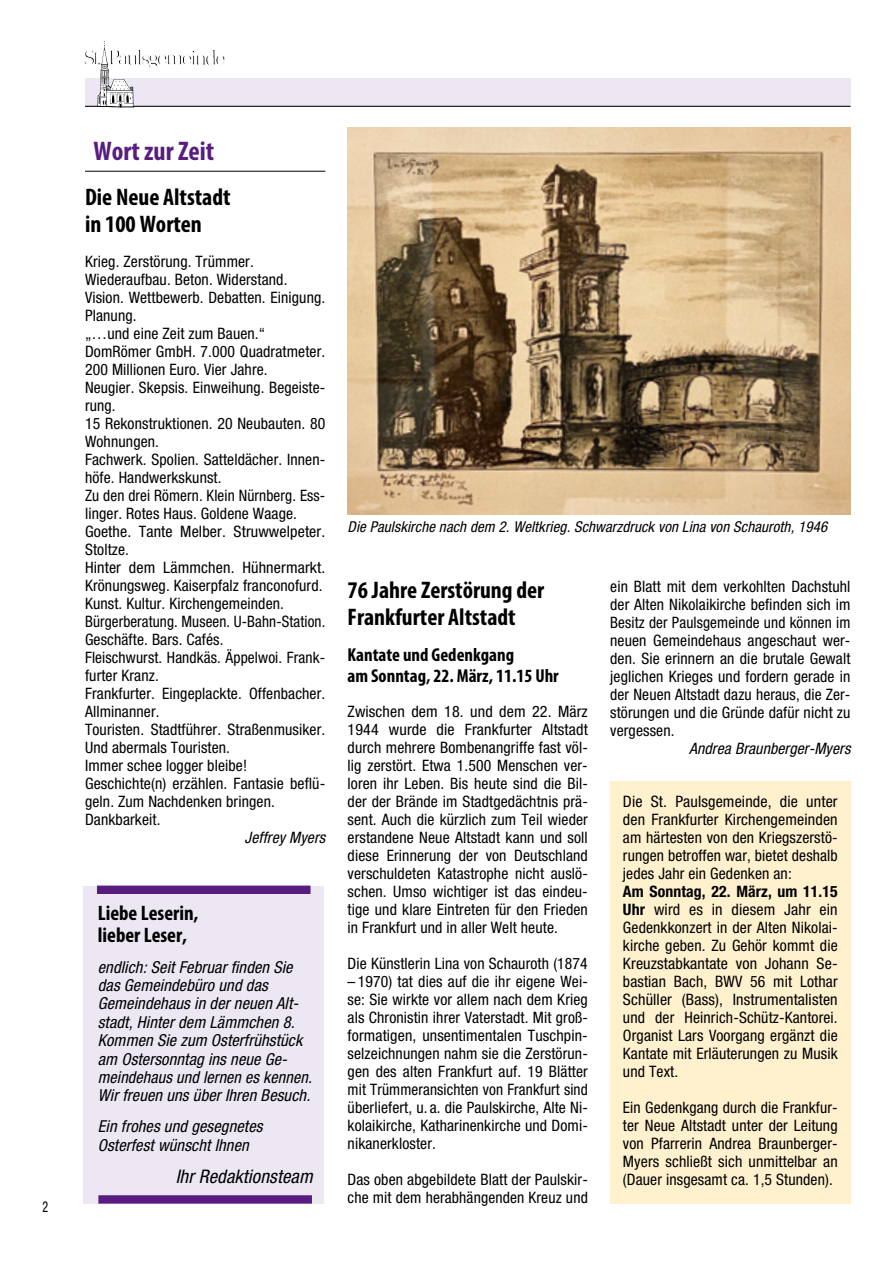
<style>
.page{position:relative;width:893px;height:1263px;background:#fff}
.page>*{position:absolute;margin:0;border:0;box-sizing:border-box;transform-origin:0 0}
.Grundtext{font:700 condensed 27px "Myriad Pro";color:#591d81}
.Grundtext-2{font:700 condensed 24px/27px "Myriad Pro";color:#000}
.Grundtext-3{font:700 condensed 21px "Myriad Pro";color:#000}
.Grundtext-4{font:700 condensed 18.75px "Myriad Pro";color:#000}
.Grundtext-5{font:italic condensed 18.75px "Helvetica Neue LT Std";letter-spacing:.01em;color:#000}
.Grundtext-6{font:italic condensed 16.5px/18.5px "Helvetica Neue LT Std";letter-spacing:.01em;color:#000}
.Grundtext_Grundlinie{font:condensed 15.75px/18px "Helvetica Neue LT Std";letter-spacing:.01em;color:#000}
.Grundtext_Grundlinie-2{font:condensed 15.75px "Helvetica Neue LT Std";letter-spacing:.01em;color:#000;scale:.96 1}
.Grundtext_Grundlinie-3{font:italic condensed 15.75px "Helvetica Neue LT Std";letter-spacing:.01em;color:#000}
.Grundtext-7{font:italic condensed 15px "Helvetica Neue LT Std";letter-spacing:.01em;color:#000}
.t1{font:condensed 15px "Helvetica Neue LT Std";color:#000;scale:.8 1}
.s1{font-weight:700}
</style>
<div class="page">
<div style="left:84px;top:885px;width:240px;height:318px;background:#ece7f3"></div>
<div style="left:97px;top:885px;width:214px;height:9px;background:#591d81"></div>
<div style="left:98px;top:1195px;width:214px;height:8px;background:#591d81"></div>
<img style="left:348px;top:128px;width:502px;height:386px">
<div style="left:85px;top:78px;width:765px;height:29px;background:#ece7f3"></div>
<hr style="left:85px;top:106px;width:765px;height:1px;background:#000">
<hr style="left:85px;top:171px;width:240px;height:1px;background:#000">
<svg style="left:84px;top:48px;width:141px;height:59px"></svg>
<div style="left:610px;top:781px;width:240px;height:422px;background:#fff0ce"></div>
<p class="t1" style="left:43px;top:1198px;width:9px">2</p>
<p class="Grundtext" style="left:94px;top:134px;width:122px">Wort zur Zeit</p>
<p class="Grundtext-2" style="left:85px;top:183px;width:147px">Die Neue Altstadt in 100 Worten</p>
<p class="Grundtext_Grundlinie" style="left:85px;top:253px;width:170px">Krieg. Zerstörung. Trümmer.</p>
<p class="Grundtext_Grundlinie" style="left:85px;top:271px;width:204px">Wiederaufbau. Beton. Widerstand.</p>
<p class="Grundtext_Grundlinie" style="left:85px;top:289px;width:242px">Vision. Wettbewerb. Debatten. Einigung.<br>Planung.</p>
<p class="Grundtext_Grundlinie" style="left:85px;top:325px;width:182px">„…und eine Zeit zum Bauen.“</p>
<p class="Grundtext_Grundlinie" style="left:85px;top:343px;width:242px">DomRömer GmbH. 7.000 Quadratmeter.<br>200 Millionen Euro. Vier Jahre.</p>
<p class="Grundtext_Grundlinie" style="left:85px;top:379px;width:242px">Neugier. Skepsis. Einweihung. Begeiste&shy;rung.</p>
<p class="Grundtext_Grundlinie" style="left:85px;top:415px;width:242px">15 Rekonstruktionen. 20 Neubauten. 80<br>Wohnungen.</p>
<p class="Grundtext_Grundlinie" style="left:85px;top:451px;width:242px">Fachwerk. Spolien. Satteldächer. Innen&shy;höfe. Handwerkskunst.</p>
<p class="Grundtext_Grundlinie" style="left:85px;top:487px;width:242px">Zu den drei Römern. Klein Nürnberg. Ess&shy;linger. Rotes Haus. Goldene Waage.</p>
<p class="Grundtext_Grundlinie" style="left:85px;top:523px;width:242px">Goethe. Tante Melber. Struwwelpeter.<br>Stoltze.</p>
<p class="Grundtext_Grundlinie" style="left:85px;top:559px;width:242px">Hinter dem Lämmchen. Hühnermarkt.<br>Krönungsweg. Kaiserpfalz franconofurd.</p>
<p class="Grundtext_Grundlinie" style="left:85px;top:595px;width:200px">Kunst. Kultur. Kirchengemeinden.</p>
<p class="Grundtext_Grundlinie-2" style="left:85px;top:613px;width:252px">Bürgerberatung. Museen. U-Bahn-Station.</p>
<p class="Grundtext_Grundlinie" style="left:85px;top:631px;width:140px">Geschäfte. Bars. Cafés.</p>
<p class="Grundtext_Grundlinie" style="left:85px;top:649px;width:242px">Fleischwurst. Handkäs. Äppelwoi. Frank&shy;furter Kranz.</p>
<p class="Grundtext_Grundlinie" style="left:85px;top:685px;width:242px">Frankfurter. Eingeplackte. Offenbacher.<br>Allminanner.</p>
<p class="Grundtext_Grundlinie" style="left:85px;top:721px;width:242px">Touristen. Stadtführer. Straßenmusiker.<br>Und abermals Touristen.</p>
<p class="Grundtext_Grundlinie" style="left:85px;top:757px;width:164px">Immer schee logger bleibe!</p>
<p class="Grundtext_Grundlinie" style="left:85px;top:775px;width:242px">Geschichte(n) erzählen. Fantasie beflü&shy;geln. Zum Nachdenken bringen.</p>
<p class="Grundtext_Grundlinie" style="left:85px;top:811px;width:77px">Dankbarkeit.</p>
<p class="Grundtext_Grundlinie-3" style="left:245px;top:829px;width:82px">Jeffrey Myers</p>
<p class="Grundtext-3" style="left:98px;top:899px;width:102px">Liebe Leserin,</p>
<p class="Grundtext-3" style="left:98px;top:921px;width:91px">lieber Leser,</p>
<p class="Grundtext-6" style="left:98px;top:958px;width:216px">endlich: Seit Februar finden Sie das Gemeindebüro und das<br>Gemeindehaus in der neuen Alt&shy;stadt, Hinter dem Lämmchen 8.<br>Kommen Sie zum Osterfrühstück am Ostersonntag ins neue Ge&shy;meindehaus und lernen es kennen.<br>Wir freuen uns über Ihren Besuch.</p>
<p class="Grundtext-6" style="left:98px;top:1118px;width:166px">Ein frohes und gesegnetes<br>Osterfest wünscht Ihnen</p>
<p class="Grundtext-5" style="left:176px;top:1165px;width:138px">Ihr Redaktionsteam</p>
<p class="Grundtext-7" style="left:348px;top:518px;width:481px">Die Paulskirche nach dem 2. Weltkrieg. Schwarzdruck von Lina von Schauroth, 1946</p>
<p class="Grundtext-2" style="left:348px;top:576px;width:198px">76 Jahre Zerstörung der<br>Frankfurter Altstadt</p>
<p class="Grundtext-4" style="left:348px;top:643px;width:168px">Kantate und Gedenkgang</p>
<p class="Grundtext-4" style="left:348px;top:664px;width:213px">am Sonntag, 22. März, 11.15 Uhr</p>
<p class="Grundtext_Grundlinie" style="left:348px;top:703px;width:242px;text-align:justify">Zwischen dem 18. und dem 22. März 1944 wurde die Frankfurter Altstadt durch mehrere Bombenangriffe fast völ&shy;lig zerstört. Etwa 1.500 Menschen ver&shy;loren ihr Leben. Bis heute sind die Bil&shy;der der Brände im Stadtgedächtnis prä&shy;sent. Auch die kürzlich zum Teil wieder erstandene Neue Altstadt kann und soll diese Erinnerung der von Deutschland verschuldeten Katastrophe nicht auslö&shy;schen. Umso wichtiger ist das eindeu&shy;tige und klare Eintreten für den Frieden in Frankfurt und in aller Welt heute.</p>
<p class="Grundtext_Grundlinie" style="left:348px;top:955px;width:242px">Die Künstlerin Lina von Schauroth (1874</p>
<p class="Grundtext_Grundlinie" style="left:348px;top:973px;width:242px;text-align:justify">– 1970) tat dies auf die ihr eigene Wei&shy;se: Sie wirkte vor allem nach dem Krieg als Chronistin ihrer Vaterstadt. Mit groß&shy;formatigen, unsentimentalen Tuschpin&shy;selzeichnungen nahm sie die Zerstörun&shy;gen des alten Frankfurt auf. 19 Blätter mit Trümmeransichten von Frankfurt sind überliefert, u. a. die Paulskirche, Alte Ni&shy;kolaikirche, Katharinenkirche und Domi&shy;nikanerkloster.</p>
<p class="Grundtext_Grundlinie" style="left:348px;top:1171px;width:242px">Das oben abgebildete Blatt der Paulskir&shy;che mit dem herabhängenden Kreuz und</p>
<p class="Grundtext_Grundlinie" style="left:610px;top:577px;width:242px">ein Blatt mit dem verkohlten Dachstuhl</p>
<p class="Grundtext_Grundlinie" style="left:610px;top:595px;width:242px">der Alten Nikolaikirche befinden sich im</p>
<p class="Grundtext_Grundlinie" style="left:610px;top:613px;width:242px">Besitz der Paulsgemeinde und können im</p>
<p class="Grundtext_Grundlinie" style="left:610px;top:631px;width:242px">neuen Gemeindehaus angeschaut wer-</p>
<p class="Grundtext_Grundlinie" style="left:610px;top:649px;width:242px">den. Sie erinnern an die brutale Gewalt</p>
<p class="Grundtext_Grundlinie" style="left:610px;top:667px;width:242px">jeglichen Krieges und fordern gerade in</p>
<p class="Grundtext_Grundlinie" style="left:610px;top:685px;width:242px">der Neuen Altstadt dazu heraus, die Zer-</p>
<p class="Grundtext_Grundlinie" style="left:610px;top:703px;width:242px">störungen und die Gründe dafür nicht zu</p>
<p class="Grundtext_Grundlinie" style="left:610px;top:721px;width:66px">vergessen.</p>
<p class="Grundtext_Grundlinie-3" style="left:689px;top:739px;width:163px">Andrea Braunberger-Myers</p>
<p class="Grundtext_Grundlinie" style="left:623px;top:793px;width:216px;text-align:justify">Die St. Paulsgemeinde, die unter den Frankfurter Kirchengemeinden am härtesten von den Kriegszerstö&shy;rungen betroffen war, bietet deshalb jedes Jahr ein Gedenken an:</p>
<p class="Grundtext_Grundlinie" style="left:623px;top:883px;width:216px;text-align:justify"><span class="s1">Am Sonntag, 22. März, um 11.15<br>Uhr</span> wird es in diesem Jahr ein Gedenkkonzert in der Alten Nikolai&shy;kirche geben. Zu Gehör kommt die Kreuzstabkantate von Johann Se&shy;bastian Bach, BWV 56 mit Lothar Schüller (Bass), Instrumentalisten und der Heinrich-Schütz-Kantorei.<br>Organist Lars Voorgang ergänzt die Kantate mit Erläuterungen zu Musik und Text.</p>
<p class="Grundtext_Grundlinie" style="left:623px;top:1099px;width:216px;text-align:justify">Ein Gedenkgang durch die Frankfur&shy;ter Neue Altstadt unter der Leitung von Pfarrerin Andrea Braunberger-Myers schließt sich unmittelbar an (Dauer insgesamt ca. 1,5 Stunden).</p>
</div>
